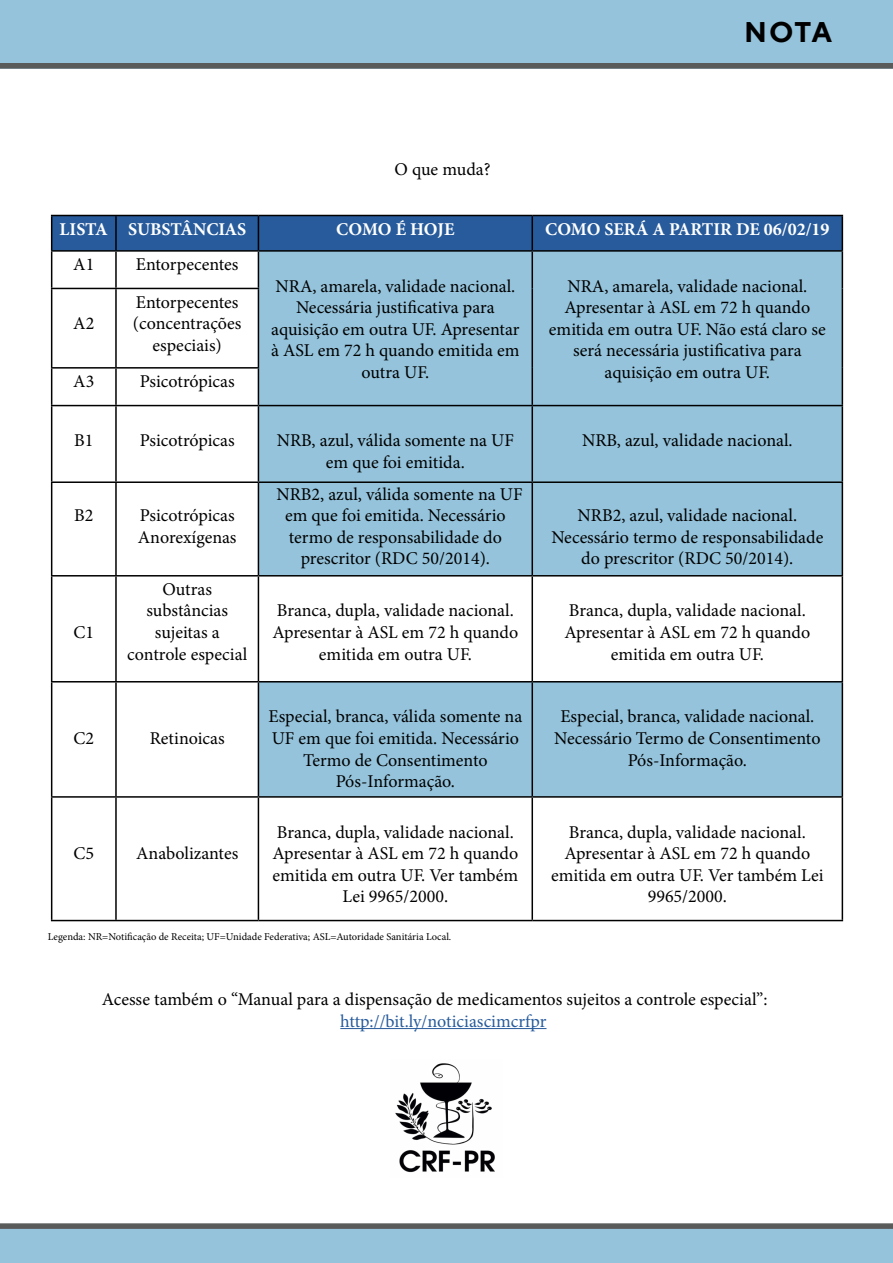
<style>
.page{position:relative;width:893px;height:1263px;background:#fff}
.page>*{position:absolute;margin:0;border:0;box-sizing:border-box;transform-origin:0 0}
.t1{font:700 28.5px "TT Norms";color:#000}
.t2{font:18px/21.6px "Minion Pro";color:#000;text-align:center}
.t3{font:700 18px "Minion Pro";letter-spacing:-.005em;color:#fff}
.t4{font:18px "Minion Pro";letter-spacing:-.005em;color:#275b9b}
.t5{font:10.5px "Minion Pro";color:#000}
</style>
<div class="page">
<svg style="left:0;top:1223px;width:893px;height:40px;background:#8cb4c9"></svg>
<div style="left:0;top:0;width:893px;height:63px;background:#94c3db"></div>
<svg style="left:0;top:63px;width:893px;height:6px;background:#5d6061"></svg>
<div style="left:52px;top:216px;width:790px;height:34px;background:#275b9b"></div>
<svg style="left:259px;top:252px;width:583px;height:544px;fill:#94c3db"></svg>
<hr style="left:51px;top:215px;width:65px;height:1px;background:#000">
<hr style="left:51px;top:216px;width:1px;height:34px;background:#000">
<hr style="left:116px;top:215px;width:142px;height:1px;background:#000">
<hr style="left:115px;top:216px;width:2px;height:34px;background:#000">
<hr style="left:258px;top:215px;width:274px;height:1px;background:#000">
<hr style="left:258px;top:216px;width:1px;height:34px;background:#000">
<hr style="left:532px;top:215px;width:311px;height:1px;background:#000">
<hr style="left:531px;top:216px;width:2px;height:34px;background:#000">
<hr style="left:842px;top:216px;width:1px;height:34px;background:#000">
<hr style="left:51px;top:250px;width:65px;height:2px;background:#000">
<hr style="left:51px;top:252px;width:1px;height:36px;background:#000">
<hr style="left:116px;top:250px;width:142px;height:2px;background:#000">
<hr style="left:115px;top:252px;width:2px;height:36px;background:#000">
<hr style="left:258px;top:250px;width:274px;height:2px;background:#000">
<hr style="left:258px;top:252px;width:1px;height:36px;background:#000">
<hr style="left:532px;top:250px;width:311px;height:2px;background:#000">
<hr style="left:531px;top:252px;width:2px;height:36px;background:#000">
<hr style="left:842px;top:252px;width:1px;height:36px;background:#000">
<hr style="left:51px;top:288px;width:65px;height:1px;background:#000">
<hr style="left:51px;top:289px;width:1px;height:78px;background:#000">
<hr style="left:116px;top:288px;width:143px;height:1px;background:#000">
<hr style="left:115px;top:289px;width:2px;height:78px;background:#000">
<hr style="left:258px;top:289px;width:1px;height:78px;background:#000">
<hr style="left:531px;top:288px;width:2px;height:80px;background:#000">
<hr style="left:842px;top:288px;width:1px;height:80px;background:#000">
<hr style="left:51px;top:367px;width:65px;height:2px;background:#000">
<hr style="left:51px;top:369px;width:1px;height:36px;background:#000">
<hr style="left:116px;top:367px;width:143px;height:2px;background:#000">
<hr style="left:115px;top:369px;width:2px;height:36px;background:#000">
<hr style="left:258px;top:369px;width:1px;height:36px;background:#000">
<hr style="left:531px;top:368px;width:2px;height:37px;background:#000">
<hr style="left:842px;top:368px;width:1px;height:37px;background:#000">
<hr style="left:51px;top:405px;width:65px;height:1px;background:#000">
<hr style="left:51px;top:406px;width:1px;height:75px;background:#000">
<hr style="left:116px;top:405px;width:142px;height:1px;background:#000">
<hr style="left:115px;top:406px;width:2px;height:75px;background:#000">
<hr style="left:258px;top:405px;width:274px;height:1px;background:#000">
<hr style="left:258px;top:406px;width:1px;height:75px;background:#000">
<hr style="left:532px;top:405px;width:311px;height:1px;background:#000">
<hr style="left:531px;top:406px;width:2px;height:75px;background:#000">
<hr style="left:842px;top:406px;width:1px;height:75px;background:#000">
<hr style="left:51px;top:481px;width:65px;height:2px;background:#000">
<hr style="left:51px;top:483px;width:1px;height:92px;background:#000">
<hr style="left:116px;top:481px;width:142px;height:2px;background:#000">
<hr style="left:115px;top:483px;width:2px;height:92px;background:#000">
<hr style="left:258px;top:481px;width:274px;height:2px;background:#000">
<hr style="left:258px;top:483px;width:1px;height:92px;background:#000">
<hr style="left:532px;top:481px;width:311px;height:2px;background:#000">
<hr style="left:531px;top:483px;width:2px;height:92px;background:#000">
<hr style="left:842px;top:483px;width:1px;height:92px;background:#000">
<hr style="left:51px;top:575px;width:65px;height:1px;background:#000">
<hr style="left:51px;top:576px;width:1px;height:105px;background:#000">
<hr style="left:116px;top:575px;width:142px;height:1px;background:#000">
<hr style="left:115px;top:576px;width:2px;height:105px;background:#000">
<hr style="left:258px;top:575px;width:274px;height:1px;background:#000">
<hr style="left:258px;top:576px;width:1px;height:105px;background:#000">
<hr style="left:532px;top:575px;width:311px;height:1px;background:#000">
<hr style="left:531px;top:576px;width:2px;height:105px;background:#000">
<hr style="left:842px;top:576px;width:1px;height:105px;background:#000">
<hr style="left:51px;top:681px;width:65px;height:1px;background:#000">
<hr style="left:51px;top:682px;width:1px;height:114px;background:#000">
<hr style="left:116px;top:681px;width:142px;height:1px;background:#000">
<hr style="left:115px;top:682px;width:2px;height:114px;background:#000">
<hr style="left:258px;top:681px;width:274px;height:1px;background:#000">
<hr style="left:258px;top:682px;width:1px;height:114px;background:#000">
<hr style="left:532px;top:681px;width:311px;height:1px;background:#000">
<hr style="left:531px;top:682px;width:2px;height:114px;background:#000">
<hr style="left:842px;top:682px;width:1px;height:114px;background:#000">
<hr style="left:51px;top:796px;width:65px;height:2px;background:#000">
<hr style="left:51px;top:798px;width:1px;height:122px;background:#000">
<hr style="left:116px;top:796px;width:142px;height:2px;background:#000">
<hr style="left:115px;top:798px;width:2px;height:122px;background:#000">
<hr style="left:258px;top:796px;width:274px;height:2px;background:#000">
<hr style="left:258px;top:798px;width:1px;height:122px;background:#000">
<hr style="left:532px;top:796px;width:311px;height:2px;background:#000">
<hr style="left:531px;top:798px;width:2px;height:122px;background:#000">
<hr style="left:842px;top:798px;width:1px;height:122px;background:#000">
<hr style="left:51px;top:920px;width:65px;height:1px;background:#000">
<hr style="left:116px;top:920px;width:142px;height:1px;background:#000">
<hr style="left:258px;top:920px;width:274px;height:1px;background:#000">
<hr style="left:532px;top:920px;width:311px;height:1px;background:#000">
<hr style="left:340px;top:1028px;width:206px;height:1px;background:#275b9b">
<img style="left:395px;top:1063px;width:100px;height:110px">
<p class="t2" style="left:395px;top:158px;width:98px">O que muda?</p>
<h1 class="t1" style="left:744px;top:14px;width:90px">NOTA</h1>
<p class="t3" style="left:60px;top:216px;width:188px">LISTA SUBSTÂNCIAS</p>
<p class="t3" style="left:336px;top:216px;width:120px">COMO É HOJE</p>
<p class="t3" style="left:545px;top:216px;width:286px">COMO SERÁ A PARTIR DE 06/02/19</p>
<p class="t2" style="left:73px;top:253px;width:23px">A1</p>
<p class="t2" style="left:136px;top:253px;width:104px">Entorpecentes</p>
<p class="t2" style="left:271px;top:275px;width:250px">NRA, amarela, validade nacional.<br>Necessária justificativa para aquisição em outra UF. Apresentar à ASL em 72 h quando emitida em outra UF.</p>
<p class="t2" style="left:549px;top:275px;width:278px">NRA, amarela, validade nacional.<br>Apresentar à ASL em 72 h quando emitida em outra UF. Não está claro se será necessária justificativa para aquisição em outra UF.</p>
<p class="t2" style="left:133px;top:291px;width:110px">Entorpecentes (concentrações especiais)</p>
<p class="t2" style="left:73px;top:313px;width:23px">A2</p>
<p class="t2" style="left:73px;top:370px;width:23px">A3</p>
<p class="t2" style="left:140px;top:370px;width:96px">Psicotrópicas</p>
<p class="t2" style="left:74px;top:430px;width:21px">B1</p>
<p class="t2" style="left:140px;top:430px;width:96px">Psicotrópicas</p>
<p class="t2" style="left:277px;top:430px;width:239px">NRB, azul, válida somente na UF em que foi emitida.</p>
<p class="t2" style="left:582px;top:430px;width:212px">NRB, azul, validade nacional.</p>
<p class="t2" style="left:74px;top:505px;width:21px">B2</p>
<p class="t2" style="left:138px;top:505px;width:100px;text-align:left">Psicotrópicas<br>Anorexígenas</p>
<p class="t2" style="left:276px;top:483px;width:248px">NRB2, azul, válida somente na UF em que foi emitida. Necessário termo de responsabilidade do prescritor (RDC 50/2014).</p>
<p class="t2" style="left:551px;top:505px;width:273px">NRB2, azul, validade nacional.<br>Necessário termo de responsabilidade do prescritor (RDC 50/2014).</p>
<p class="t2" style="left:74px;top:622px;width:22px">C1</p>
<p class="t2" style="left:127px;top:578px;width:121px">Outras substâncias sujeitas a controle especial</p>
<p class="t2" style="left:74px;top:727px;width:22px">C2</p>
<p class="t2" style="left:150px;top:727px;width:76px">Retinoicas</p>
<p class="t2" style="left:74px;top:843px;width:22px">C5</p>
<p class="t2" style="left:136px;top:843px;width:104px">Anabolizantes</p>
<p class="t2" style="left:272px;top:600px;width:247px">Branca, dupla, validade nacional.<br>Apresentar à ASL em 72 h quando emitida em outra UF.</p>
<p class="t2" style="left:564px;top:600px;width:247px">Branca, dupla, validade nacional.<br>Apresentar à ASL em 72 h quando emitida em outra UF.</p>
<p class="t2" style="left:268px;top:706px;width:255px">Especial, branca, válida somente na<br>UF em que foi emitida. Necessário<br>Termo de Consentimento<br>Pós-Informação.</p>
<p class="t2" style="left:554px;top:706px;width:268px">Especial, branca, validade nacional.<br>Necessário Termo de Consentimento<br>Pós-Informação.</p>
<p class="t2" style="left:272px;top:821px;width:247px">Branca, dupla, validade nacional.<br>Apresentar à ASL em 72 h quando emitida em outra UF. Ver também<br>Lei 9965/2000.</p>
<p class="t2" style="left:551px;top:821px;width:274px">Branca, dupla, validade nacional.<br>Apresentar à ASL em 72 h quando emitida em outra UF. Ver também Lei<br>9965/2000.</p>
<p class="t5" style="left:48px;top:930px;width:405px">Legenda: NR=Notificação de Receita; UF=Unidade Federativa; ASL=Autoridade Sanitária Local.</p>
<p class="t2" style="left:102px;top:989px;width:667px">Acesse também o “Manual para a dispensação de medicamentos sujeitos a controle especial”:</p>
<p class="t4" style="left:340px;top:1009px;width:208px">http://bit.ly/noticiascimcrfpr</p>
</div>
